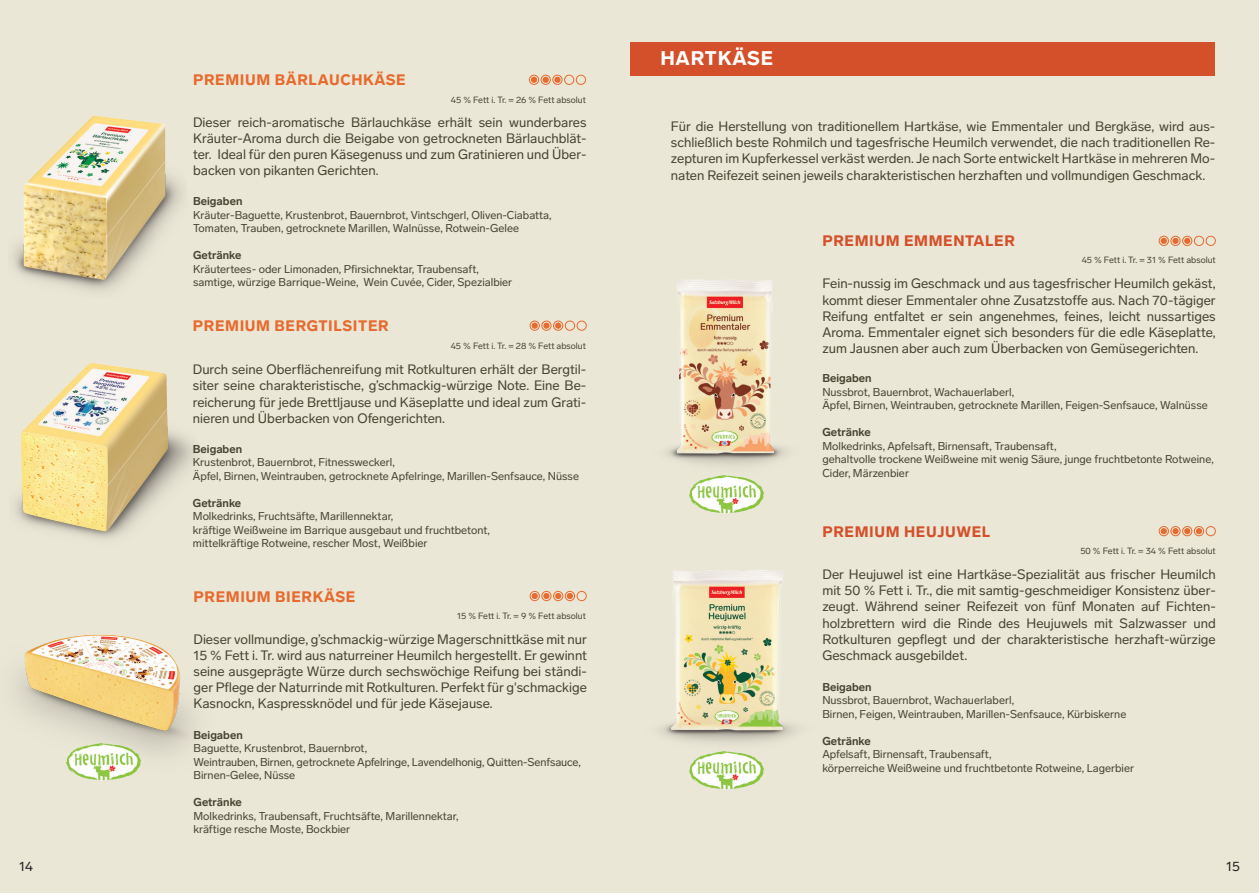
<style>
.page{position:relative;width:1259px;height:893px;background:#ebe7d7}
.page>*{position:absolute;margin:0;border:0;box-sizing:border-box;transform-origin:0 0}
.t1{font:900 19.5px "Lab Grotesque";letter-spacing:.04em;color:#fff}
.t2{font:900 15px "Lab Grotesque";letter-spacing:.04em;color:#e76a2e}
.t3{font:900 15px "Lab Grotesque";letter-spacing:.04em;color:#d4502a}
.t4{font:13.5px/16.2px "Lab Grotesque";color:#454431;text-align:justify}
.t5{font:13.5px "Lab Grotesque";color:#231f1f}
.t6{font:11.25px/13.5px "Lab Grotesque";color:#454431}
.t7{font:700 11.25px "Lab Grotesque";color:#454431}
.t8{font:9px "Lab Grotesque";color:#454431}
.s1{font-size:11.4px}
</style>
<div class="page">
<div style="left:630px;top:42px;width:585px;height:34px;background:#d4502a"></div>
<img style="left:689px;top:480px;width:75px;height:33px">
<img style="left:689px;top:754px;width:75px;height:35px">
<svg style="left:1160px;top:238px;width:6px;height:6px"></svg>
<div style="left:1158px;top:236px;width:10px;height:10px;border:1px solid #e76a2e;border-radius:50%"></div>
<div style="left:1170px;top:236px;width:10px;height:10px;border:1px solid #e76a2e;border-radius:50%"></div>
<div style="left:1182px;top:236px;width:10px;height:10px;border:1px solid #e76a2e;border-radius:50%"></div>
<div style="left:1194px;top:236px;width:10px;height:10px;border:1px solid #e76a2e;border-radius:50%"></div>
<div style="left:1205px;top:236px;width:10px;height:10px;border:1px solid #e76a2e;border-radius:50%"></div>
<svg style="left:1172px;top:238px;width:6px;height:6px"></svg>
<svg style="left:1184px;top:238px;width:6px;height:6px"></svg>
<svg style="left:1160px;top:528px;width:6px;height:6px"></svg>
<div style="left:1158px;top:526px;width:10px;height:10px;border:1px solid #e76a2e;border-radius:50%"></div>
<div style="left:1170px;top:526px;width:10px;height:10px;border:1px solid #e76a2e;border-radius:50%"></div>
<div style="left:1182px;top:526px;width:10px;height:10px;border:1px solid #e76a2e;border-radius:50%"></div>
<div style="left:1194px;top:526px;width:10px;height:10px;border:1px solid #e76a2e;border-radius:50%"></div>
<div style="left:1205px;top:526px;width:10px;height:10px;border:1px solid #e76a2e;border-radius:50%"></div>
<svg style="left:1172px;top:528px;width:6px;height:6px"></svg>
<svg style="left:1184px;top:528px;width:6px;height:6px"></svg>
<svg style="left:1196px;top:528px;width:6px;height:6px"></svg>
<div style="left:531px;top:323px;width:7px;height:6px;background:#e76a2e;border-radius:50%"></div>
<div style="left:529px;top:321px;width:11px;height:10px;border:1px solid #e76a2e;border-radius:50%"></div>
<div style="left:541px;top:321px;width:10px;height:10px;border:1px solid #e76a2e;border-radius:50%"></div>
<div style="left:553px;top:321px;width:10px;height:10px;border:1px solid #e76a2e;border-radius:50%"></div>
<div style="left:565px;top:321px;width:10px;height:10px;border:1px solid #e76a2e;border-radius:50%"></div>
<div style="left:576px;top:321px;width:11px;height:10px;border:1px solid #e76a2e;border-radius:50%"></div>
<svg style="left:543px;top:323px;width:6px;height:6px"></svg>
<svg style="left:555px;top:323px;width:6px;height:6px"></svg>
<img style="left:17px;top:634px;width:176px;height:120px">
<img style="left:65px;top:743px;width:76px;height:38px">
<div style="left:531px;top:593px;width:7px;height:6px;background:#e76a2e;border-radius:50%"></div>
<div style="left:529px;top:591px;width:11px;height:10px;border:1px solid #e76a2e;border-radius:50%"></div>
<div style="left:541px;top:591px;width:10px;height:10px;border:1px solid #e76a2e;border-radius:50%"></div>
<div style="left:553px;top:591px;width:10px;height:10px;border:1px solid #e76a2e;border-radius:50%"></div>
<div style="left:565px;top:591px;width:10px;height:10px;border:1px solid #e76a2e;border-radius:50%"></div>
<div style="left:576px;top:591px;width:11px;height:10px;border:1px solid #e76a2e;border-radius:50%"></div>
<svg style="left:543px;top:593px;width:6px;height:6px"></svg>
<svg style="left:555px;top:593px;width:6px;height:6px"></svg>
<svg style="left:567px;top:593px;width:6px;height:6px"></svg>
<svg style="left:531px;top:77px;width:6px;height:6px"></svg>
<div style="left:529px;top:75px;width:10px;height:10px;border:1px solid #e76a2e;border-radius:50%"></div>
<div style="left:540px;top:75px;width:11px;height:10px;border:1px solid #e76a2e;border-radius:50%"></div>
<div style="left:552px;top:75px;width:10px;height:10px;border:1px solid #e76a2e;border-radius:50%"></div>
<div style="left:564px;top:75px;width:10px;height:10px;border:1px solid #e76a2e;border-radius:50%"></div>
<div style="left:576px;top:75px;width:10px;height:10px;border:1px solid #e76a2e;border-radius:50%"></div>
<div style="left:542px;top:77px;width:7px;height:6px;background:#e76a2e;border-radius:50%"></div>
<svg style="left:554px;top:77px;width:6px;height:6px"></svg>
<img style="left:660px;top:570px;width:138px;height:184px">
<img style="left:667px;top:279px;width:120px;height:201px">
<img style="left:13px;top:115px;width:169px;height:177px">
<img style="left:15px;top:363px;width:181px;height:176px">
<p class="t2" style="left:193px;top:71px;width:214px">PREMIUM BÄRLAUCHKÄSE</p>
<p class="t8" style="left:451px;top:94px;width:137px">45 % Fett i. Tr. = 26 % Fett absolut</p>
<p class="t4" style="left:193px;top:114px;width:395px">Dieser reich-aromatische Bärlauchkäse erhält sein wunderbares Kräuter-Aroma durch die Beigabe von getrockneten Bärlauchblät&shy;ter. Ideal für den puren Käsegenuss und zum Gratinieren und Über&shy;backen von pikanten Gerichten.</p>
<p class="t7" style="left:193px;top:194px;width:51px">Beigaben</p>
<p class="t6" style="left:193px;top:208px;width:360px">Kräuter-Baguette, Krustenbrot, Bauernbrot, Vintschgerl, Oliven-Ciabatta,<br>Tomaten, Trauben, getrocknete Marillen, Walnüsse, Rotwein-Gelee</p>
<p class="t7" style="left:193px;top:248px;width:50px">Getränke</p>
<p class="t6" style="left:193px;top:262px;width:321px">Kräutertees- oder Limonaden, Pfirsichnektar, Traubensaft, samtige, würzige Barrique-Weine, Wein Cuvée, Cider, Spezialbier</p>
<p class="t2" style="left:193px;top:317px;width:197px">PREMIUM BERGTILSITER</p>
<p class="t8" style="left:451px;top:340px;width:137px">45 % Fett i. Tr. = 28 % Fett absolut</p>
<p class="t4" style="left:193px;top:361px;width:395px">Durch seine Oberflächenreifung mit Rotkulturen erhält der Bergtil&shy;siter seine charakteristische, g’schmackig-würzige Note. Eine Be&shy;reicherung für jede Brettljause und Käseplatte und ideal zum Grati&shy;nieren und Überbacken von Ofengerichten.</p>
<p class="t7" style="left:193px;top:442px;width:51px">Beigaben</p>
<p class="t6" style="left:193px;top:456px;width:388px">Krustenbrot, Bauernbrot, Fitnessweckerl,<br>Äpfel, Birnen, Weintrauben, getrocknete Apfelringe, Marillen-Senfsauce, Nüsse</p>
<p class="t7" style="left:193px;top:496px;width:50px">Getränke</p>
<p class="t6" style="left:193px;top:510px;width:299px">Molkedrinks, Fruchtsäfte, Marillennektar,<br>kräftige Weißweine im Barrique ausgebaut und fruchtbetont, mittelkräftige Rotweine, rescher Most, <span class="s1">Weißbier</span></p>
<p class="t2" style="left:193px;top:587px;width:163px">PREMIUM BIERKÄSE</p>
<p class="t8" style="left:457px;top:610px;width:130px">15 % Fett i. Tr. = 9 % Fett absolut</p>
<p class="t4" style="left:193px;top:631px;width:395px">Dieser vollmundige, g’schmackig-würzige Magerschnittkäse mit nur 15 % Fett i. Tr. wird aus naturreiner Heumilch hergestellt. Er gewinnt seine ausgeprägte Würze durch sechswöchige Reifung bei ständi&shy;ger Pflege der Naturrinde mit Rotkulturen. Perfekt für g'schmackige Kasnockn, Kaspressknödel und für jede Käsejause.</p>
<p class="t7" style="left:193px;top:728px;width:51px">Beigaben</p>
<p class="t6" style="left:193px;top:742px;width:389px">Baguette, Krustenbrot, Bauernbrot,<br>Weintrauben, Birnen, getrocknete Apfelringe, Lavendelhonig, Quitten-Senfsauce,<br>Birnen-Gelee, Nüsse</p>
<p class="t7" style="left:193px;top:796px;width:50px">Getränke</p>
<p class="t6" style="left:193px;top:809px;width:266px">Molkedrinks, Traubensaft, Fruchtsäfte, Marillennektar, kräftige resche Moste, Bockbier</p>
<h1 class="t1" style="left:660px;top:47px;width:114px">HARTKÄSE</h1>
<p class="t4" style="left:671px;top:118px;width:546px">Für die Herstellung von traditionellem Hartkäse, wie Emmentaler und Bergkäse, wird aus&shy;schließlich beste Rohmilch und tagesfrische Heumilch verwendet, die nach traditionellen Re&shy;zepturen im Kupferkessel verkäst werden. Je nach Sorte entwickelt Hartkäse in mehreren Mo&shy;naten Reifezeit seinen jeweils charakteristischen herzhaften und vollmundigen Geschmack.</p>
<p class="t3" style="left:822px;top:232px;width:194px">PREMIUM EMMENTALER</p>
<p class="t8" style="left:1081px;top:255px;width:136px">45 % Fett i. Tr. = 31 % Fett absolut</p>
<p class="t4" style="left:822px;top:276px;width:395px">Fein-nussig im Geschmack und aus tagesfrischer Heumilch gekäst, kommt dieser Emmentaler ohne Zusatzstoffe aus. Nach 70-tägiger Reifung entfaltet er sein angenehmes, feines, leicht nussartiges Aroma. Emmentaler eignet sich besonders für die edle Käseplatte, zum Jausnen aber auch zum Überbacken von Gemüsegerichten.</p>
<p class="t7" style="left:822px;top:372px;width:51px">Beigaben</p>
<p class="t6" style="left:822px;top:385px;width:387px">Nussbrot, Bauernbrot, Wachauerlaberl,<br>Äpfel, Birnen, Weintrauben, getrocknete Marillen, Feigen-Senfsauce, Walnüsse</p>
<p class="t7" style="left:822px;top:426px;width:50px">Getränke</p>
<p class="t6" style="left:822px;top:439px;width:393px">Molkedrinks, Apfelsaft, Birnensaft, Traubensaft,<br>gehaltvolle trockene Weißweine mit wenig Säure, junge fruchtbetonte Rotweine,<br>Cider, Märzenbier</p>
<p class="t3" style="left:822px;top:523px;width:170px">PREMIUM HEUJUWEL</p>
<p class="t8" style="left:1080px;top:545px;width:137px">50 % Fett i. Tr. = 34 % Fett absolut</p>
<p class="t4" style="left:822px;top:566px;width:395px">Der Heujuwel ist eine Hartkäse-Spezialität aus frischer Heumilch mit 50 % Fett i. Tr., die mit samtig-geschmeidiger Konsistenz über&shy;zeugt. Während seiner Reifezeit von fünf Monaten auf Fichten&shy;holzbrettern wird die Rinde des Heujuwels mit Salzwasser und Rotkulturen gepflegt und der charakteristische herzhaft-würzige Geschmack ausgebildet.</p>
<p class="t7" style="left:822px;top:680px;width:51px">Beigaben</p>
<p class="t6" style="left:822px;top:693px;width:305px">Nussbrot, Bauernbrot, Wachauerlaberl,<br>Birnen, Feigen, Weintrauben, Marillen-Senfsauce, Kürbiskerne</p>
<p class="t7" style="left:822px;top:734px;width:50px">Getränke</p>
<p class="t6" style="left:822px;top:747px;width:313px">Apfelsaft, Birnensaft, Traubensaft,<br>körperreiche Weißweine und fruchtbetonte Rotweine, Lagerbier</p>
<p class="t5" style="left:19px;top:858px;width:15px">14</p>
<p class="t5" style="left:1226px;top:858px;width:15px">15</p>
</div>
